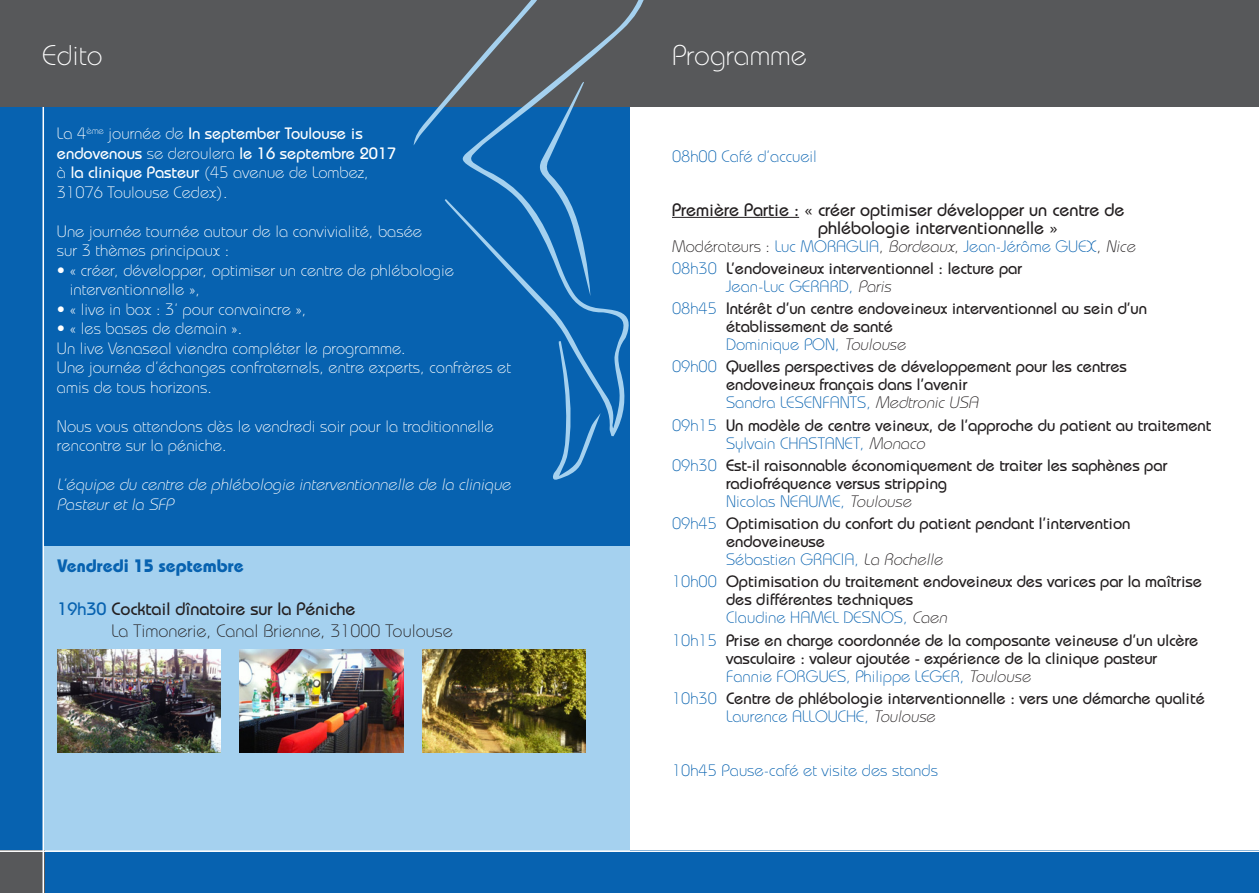
<style>
.page{position:relative;width:1259px;height:893px;background:#fff}
.page>*{position:absolute;margin:0;border:0;box-sizing:border-box;transform-origin:0 0}
.t1{font:300 28.5px "Bauhaus";color:#fff}
.t2{font:500 18px/18px "Bauhaus";color:#231f20}
.t3{font:300 18px "Bauhaus";color:#231f20}
.t4{font:700 18px "Bauhaus";color:#0762b0}
.t5{font:500 16.5px/18px "Bauhaus";color:#231f20}
.t6{font:300 16.5px/19.5px "Bauhaus";color:#fff}
.t7{font:300 16.5px "Bauhaus";color:#0762b0}
.t8{font:500 16.5px/19.5px "Bauhaus";color:#fff}
.t9{font:italic 300 16.5px/19.5px "Bauhaus";color:#fff}
.s1{font-weight:300}
.s2{color:#0762b0}
.s3{color:#231f20}
.s4{font-style:italic;color:#231f20}
.s5{font-weight:300;color:#0762b0}
.s6{font-weight:300;font-style:italic}
</style>
<div class="page">
<div style="left:43px;top:850px;width:1216px;height:43px;background:#0762b0"></div>
<div style="left:0;top:106px;width:43px;height:744px;background:#0762b0"></div>
<div style="left:43px;top:106px;width:586px;height:483px;background:#0762b0"></div>
<div style="left:43px;top:546px;width:586px;height:304px;background:#a5d1ef"></div>
<div style="left:0;top:850px;width:45px;height:43px;background:#57585a"></div>
<hr style="left:43px;top:106px;width:1px;height:787px;background:#fff">
<hr style="left:0;top:850px;width:1259px;height:2px;background:#fff">
<div style="left:0;top:0;width:1259px;height:106px;background:#57585a"></div>
<svg style="left:532px;top:0;width:122px;height:436px"></svg>
<svg style="left:414px;top:0;width:176px;height:296px"></svg>
<svg style="left:552px;top:341px;width:48px;height:139px"></svg>
<hr style="left:672px;top:217px;width:127px;height:1px;background:#231f20">
<img style="left:57px;top:649px;width:164px;height:103px">
<img style="left:240px;top:649px;width:163px;height:103px">
<img style="left:422px;top:649px;width:163px;height:103px">
<p class="t1" style="left:43px;top:38px;width:62px">Edito</p>
<p class="t1" style="left:672px;top:38px;width:136px">Programme</p>
<p class="t8" style="left:57px;top:124px;width:341px"><span class="s1">La 4</span><sup>ème</sup> <span class="s1">journée de</span> In september Toulouse is endovenous <span class="s1">se deroulera</span> le 16 septembre 2017 <span class="s1">à</span> la clinique Pasteur <span class="s1">(45 avenue de Lombez, 31076 Toulouse Cedex).</span></p>
<p class="t6" style="left:57px;top:221px;width:366px">Une journée tournée autour de la convivialité, basée sur 3 thèmes principaux :</p>
<p class="t6" style="left:70px;top:260px;width:385px;text-indent:-13px">• « créer, développer, optimiser un centre de phlébologie interventionnelle »,</p>
<p class="t6" style="left:57px;top:299px;width:251px">• « live in box : 3’ pour convaincre »,</p>
<p class="t6" style="left:57px;top:319px;width:187px">• « les bases de demain ».</p>
<p class="t6" style="left:57px;top:338px;width:350px">Un live Venaseal viendra compléter le programme.</p>
<p class="t6" style="left:57px;top:358px;width:455px">Une journée d’échanges confraternels, entre experts, confrères et amis de tous horizons.</p>
<p class="t6" style="left:57px;top:416px;width:438px">Nous vous attendons dès le vendredi soir pour la traditionnelle rencontre sur la péniche.</p>
<p class="t9" style="left:57px;top:475px;width:459px">L’équipe du centre de phlébologie interventionnelle de la clinique<br>Pasteur et la SFP</p>
<p class="t4" style="left:57px;top:555px;width:188px">Vendredi 15 septembre</p>
<p class="t2" style="left:57px;top:600px;width:300px"><span class="s2">19h30</span> Cocktail dînatoire sur la Péniche</p>
<p class="t3" style="left:111px;top:620px;width:343px">La Timonerie, Canal Brienne, 31000 Toulouse</p>
<p class="t7" style="left:672px;top:146px;width:146px">08h00 Café d’accueil</p>
<p class="t2" style="left:818px;top:200px;width:308px;text-indent:-146px">Première Partie : « créer optimiser développer un centre de phlébologie interventionnelle »</p>
<p class="t7" style="left:672px;top:236px;width:468px"><span class="s3">Modérateurs :</span> Luc MORAGLIA<span class="s3">,</span> <span class="s4">Bordeaux</span><span class="s3">,</span> Jean-Jérôme GUEX<span class="s3">,</span> <span class="s4">Nice</span></p>
<p class="t5" style="left:726px;top:259px;width:297px;text-indent:-54px"><span class="s5">08h30</span> L’endoveineux interventionnel : lecture par<br><span class="s5">Jean-Luc GERARD,</span> <span class="s6">Paris</span></p>
<p class="t5" style="left:726px;top:299px;width:422px;text-indent:-54px"><span class="s5">08h45</span> Intérêt d’un centre endoveineux interventionnel au sein d’un établissement de santé<br><span class="s5">Dominique PON,</span> <span class="s6">Toulouse</span></p>
<p class="t5" style="left:726px;top:357px;width:402px;text-indent:-54px"><span class="s5">09h00</span> Quelles perspectives de développement pour les centres endoveineux français dans l’avenir<br><span class="s5">Sandra LESENFANTS,</span> <span class="s6">Medtronic USA</span></p>
<p class="t5" style="left:726px;top:416px;width:487px;text-indent:-54px"><span class="s5">09h15</span> Un modèle de centre veineux, de l’approche du patient au traitement<br><span class="s5">Sylvain CHASTANET,</span> <span class="s6">Monaco</span></p>
<p class="t5" style="left:726px;top:456px;width:443px;text-indent:-54px"><span class="s5">09h30</span> Est-il raisonnable économiquement de traiter les saphènes par radiofréquence versus stripping</p>
<p class="t7" style="left:726px;top:491px;width:190px">Nicolas NEAUME, <span class="s4">Toulouse</span></p>
<p class="t5" style="left:726px;top:514px;width:406px;text-indent:-54px"><span class="s5">09h45</span> Optimisation du confort du patient pendant l’intervention endoveineuse</p>
<p class="t7" style="left:726px;top:550px;width:221px">Sébastien GRACIA, <span class="s4">La Rochelle</span></p>
<p class="t5" style="left:726px;top:572px;width:477px;text-indent:-54px"><span class="s5">10h00</span> Optimisation du traitement endoveineux des varices par la maîtrise des différentes techniques</p>
<p class="t7" style="left:726px;top:608px;width:226px">Claudine HAMEL DESNOS, <span class="s4">Caen</span></p>
<p class="t5" style="left:726px;top:631px;width:474px;text-indent:-54px"><span class="s5">10h15</span> Prise en charge coordonnée de la composante veineuse d’un ulcère vasculaire : valeur ajoutée - expérience de la clinique pasteur</p>
<p class="t7" style="left:726px;top:666px;width:309px">Fannie FORGUES, Philippe LEGER, <span class="s4">Toulouse</span></p>
<p class="t5" style="left:672px;top:689px;width:534px"><span class="s5">10h30</span> Centre de phlébologie interventionnelle : vers une démarche qualité</p>
<p class="t7" style="left:726px;top:706px;width:214px">Laurence ALLOUCHE, <span class="s4">Toulouse</span></p>
<p class="t7" style="left:672px;top:760px;width:267px">10h45 Pause-café et visite des stands</p>
</div>
